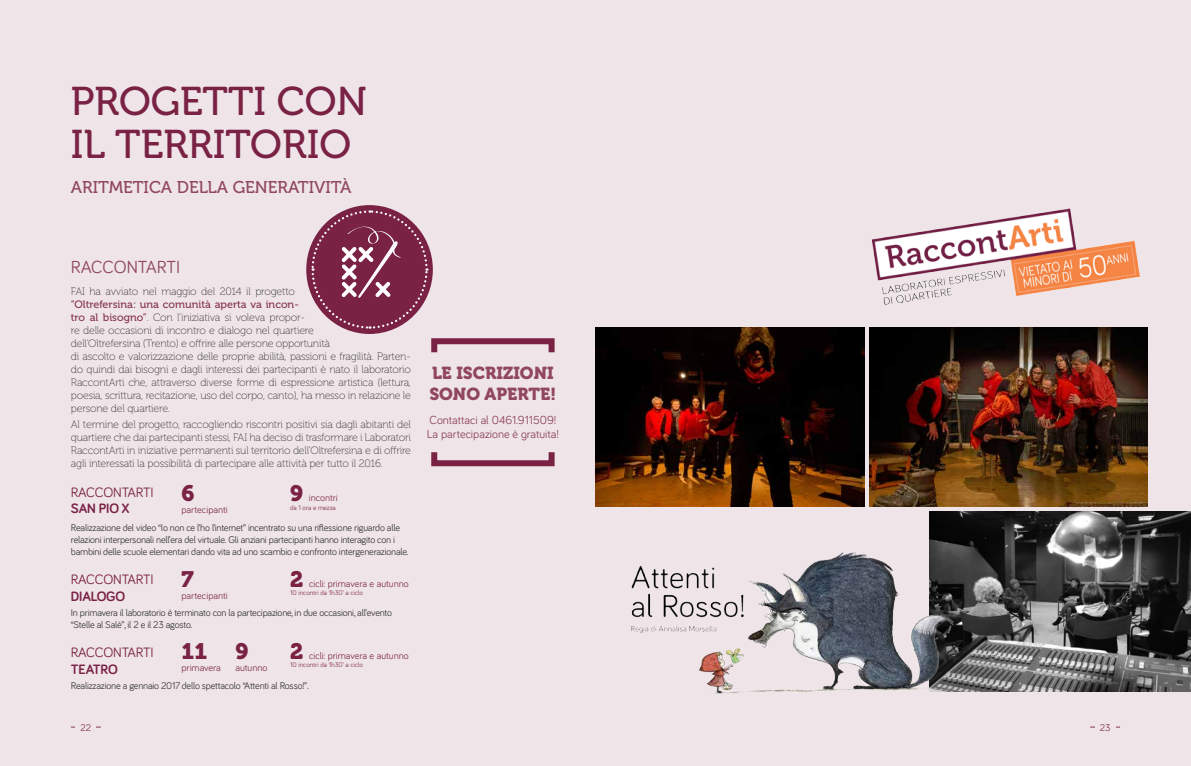
<style>
.page{position:relative;width:1191px;height:766px;background:#fff}
.page>*{position:absolute;margin:0;border:0;box-sizing:border-box;transform-origin:0 0}
.t1{font:40px/43px "Museo 500";color:#7a2244}
.t2{font:22.2px "Museo 900";color:#7a2244}
.t3{font:18px "Bariol";color:#90475f}
.t4{font:17.2px/20.7px "Museo 900";color:#90475f}
.t5{font:17px "Museo 500";color:#90475f}
.t6{font:14px "Bariol";letter-spacing:-.01em;color:#7a2244}
.t7{font:700 14px "Bariol";letter-spacing:-.01em;color:#7a2244}
.t8{font:12px/14.4px "Bariol";color:#90475f}
.t9{font:10.7px/13px "Museo 100";letter-spacing:-.02em;color:#3c3c3b}
.t10{font:10.7px "Museo 500";color:#853450}
.t11{font:10px/12px "Bariol";letter-spacing:-.02em;color:#3c3c3b}
.t12{font:10px "Bariol";color:#853450}
.t13{font:7px "Bariol";color:#853450}
.s1{font-family:"Museo 500";color:#853450}
.s2{font-family:"Museo 900";font-size:22.2px;color:#7a2244}
</style>
<div class="page">
<div style="left:0;top:0;width:1191px;height:765px;background:#efe5e8"></div>
<div style="left:306px;top:205px;width:127px;height:129px;background:#7a2244;border-radius:50%"></div>
<svg style="left:310px;top:209px;width:119px;height:121px"></svg>
<img style="left:595px;top:327px;width:269px;height:179px">
<img style="left:929px;top:512px;width:262px;height:179px">
<img style="left:869px;top:327px;width:278px;height:179px">
<img style="left:871px;top:208px;width:269px;height:97px">
<div style="left:431px;top:449px;width:123px;height:17px;border:6px solid #7a2244"></div>
<div style="left:431px;top:338px;width:123px;height:17px;border:6px solid #7a2244"></div>
<img style="left:631px;top:538px;width:330px;height:156px">
<hr style="left:71px;top:726px;width:30px;height:1px;background:#853450">
<div style="left:76px;top:722px;width:20px;height:8px;background:#efe5e8"></div>
<hr style="left:1090px;top:726px;width:30px;height:1px;background:#853450">
<div style="left:1095px;top:722px;width:20px;height:8px;background:#efe5e8"></div>
<h1 class="t1" style="left:71px;top:80px;width:298px">PROGETTI CON<br>IL TERRITORIO</h1>
<h3 class="t5" style="left:71px;top:178px;width:282px">ARITMETICA DELLA GENERATIVITÀ</h3>
<h3 class="t3" style="left:71px;top:255px;width:111px">RACCONTARTI</h3>
<p class="t9" style="left:71px;top:285px;width:225px">FAI ha avviato nel maggio del 2014 il progetto</p>
<p class="t10" style="left:71px;top:298px;width:230px">“Oltrefersina: una comunità aperta va incon-</p>
<p class="t9" style="left:71px;top:311px;width:342px"><span class="s1">tro al bisogno”</span>. Con l’iniziativa si voleva propor-<br>re delle occasioni di incontro e dialogo nel quartiere<br>dell’Oltrefersina (Trento) e offrire alle persone opportunità<br>di ascolto e valorizzazione delle proprie abilità, passioni e fragilità. Parten&shy;do quindi dai bisogni e dagli interessi dei partecipanti è nato il laboratorio RaccontArti che, attraverso diverse forme di espressione artistica (lettura, poesia, scrittura, recitazione, uso del corpo, canto), ha messo in relazione le persone del quartiere.</p>
<p class="t9" style="left:71px;top:418px;width:342px;text-align:justify">Al termine del progetto, raccogliendo riscontri positivi sia dagli abitanti del quartiere che dai partecipanti stessi, FAI ha deciso di trasformare i Laboratori RaccontArti in iniziative permanenti sul territorio dell’Oltrefersina e di offrire agli interessati la possibilità di partecipare alle attività per tutto il 2016.</p>
<h3 class="t6" style="left:71px;top:482px;width:84px">RACCONTARTI</h3>
<h3 class="t7" style="left:71px;top:499px;width:60px">SAN PIO X</h3>
<h2 class="t2" style="left:181px;top:481px;width:15px">6</h2>
<p class="t12" style="left:181px;top:503px;width:48px">partecipanti</p>
<p class="t12" style="left:290px;top:491px;width:49px"><span class="s2">9</span> incontri</p>
<p class="t13" style="left:290px;top:502px;width:47px">da 1 ora e mezza</p>
<p class="t11" style="left:71px;top:520px;width:339px">Realizzazione del video “Io non ce l’ho l’internet” incentrato su una riflessione riguardo alle relazioni interpersonali nell’era del virtuale. Gli anziani partecipanti hanno interagito con i bambini delle scuole elementari dando vita ad uno scambio e confronto intergenerazionale.</p>
<h3 class="t6" style="left:71px;top:569px;width:84px">RACCONTARTI</h3>
<h3 class="t7" style="left:71px;top:586px;width:56px">DIALOGO</h3>
<h2 class="t2" style="left:181px;top:566px;width:14px">7</h2>
<p class="t12" style="left:181px;top:588px;width:48px">partecipanti</p>
<p class="t12" style="left:290px;top:576px;width:120px"><span class="s2">2</span> cicli: primavera e autunno</p>
<p class="t13" style="left:290px;top:587px;width:74px">10 incontri da 1h30’ a ciclo</p>
<p class="t11" style="left:71px;top:606px;width:323px">In primavera il laboratorio è terminato con la partecipazione, in due occasioni, all’evento “Stelle al Salè”, il 2 e il 23 agosto.</p>
<h3 class="t6" style="left:71px;top:642px;width:84px">RACCONTARTI</h3>
<h3 class="t7" style="left:71px;top:659px;width:48px">TEATRO</h3>
<h2 class="t2" style="left:181px;top:638px;width:27px">11</h2>
<p class="t12" style="left:181px;top:660px;width:41px">primavera</p>
<h2 class="t2" style="left:235px;top:638px;width:15px">9</h2>
<p class="t12" style="left:235px;top:660px;width:34px">autunno</p>
<p class="t12" style="left:290px;top:648px;width:120px"><span class="s2">2</span> cicli: primavera e autunno</p>
<p class="t13" style="left:290px;top:660px;width:74px">10 incontri da 1h30’ a ciclo</p>
<p class="t11" style="left:71px;top:678px;width:239px">Realizzazione a gennaio 2017 dello spettacolo “Attenti al Rosso!”.</p>
<h3 class="t4" style="left:429px;top:363px;width:129px">LE ISCRIZIONI<br>SONO APERTE!</h3>
<p class="t8" style="left:427px;top:411px;width:134px">Contattaci al 0461.911509!<br>La partecipazione è gratuita!</p>
<p class="t12" style="left:80px;top:720px;width:12px">22</p>
<p class="t12" style="left:1099px;top:720px;width:12px">23</p>
</div>
